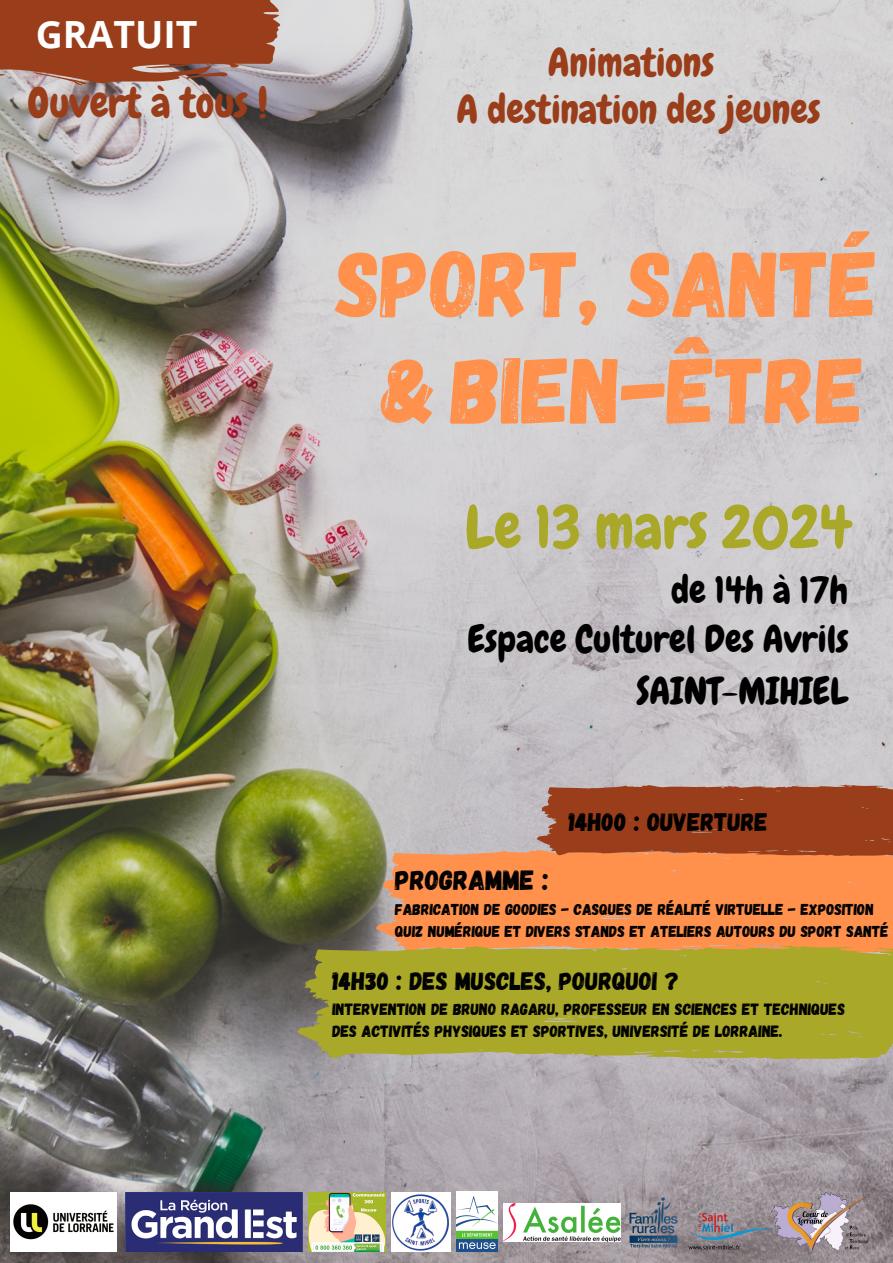
<style>
.page{position:relative;width:893px;height:1263px;background:#fff}
.page>*{position:absolute;margin:0;border:0;box-sizing:border-box;transform-origin:0 0}
.t1{font:93.75px "Gagalin";color:#ff914d}
.t2{font:60px "Chewy";color:#a9a828}
.t3{font:41.4px "Chewy";color:#9a3d1a}
.t4{font:39.15px "Chewy";color:#9a3d1a}
.t5{font:37.5px/52.3px "Chewy";color:#000;text-align:right}
.t6{font:700 37.5px "Open Sans";color:#fefefe}
.t7{font:27.75px "Gagalin";color:#000}
.t8{font:25.28px "Gagalin";color:#000}
.t9{font:25.12px "Gagalin";color:#000}
.t10{font:16.27px/22.5px "Gagalin";color:#000}
.t11{font:15.75px/21.9px "Gagalin";color:#000}
</style>
<div class="page">
<img style="left:0;top:0;width:893px;height:1263px">
<div style="left:376px;top:849px;width:517px;height:96px;background:#ff914d"></div>
<img style="left:777px;top:1192px;width:93px;height:58px">
<svg style="left:0;top:0;width:283px;height:96px;background:#a05941"></svg>
<svg style="left:297px;top:945px;width:596px;height:115px;background:#a9a532"></svg>
<svg style="left:537px;top:784px;width:356px;height:72px;background:#a04928"></svg>
<img style="left:11px;top:1192px;width:106px;height:60px">
<img style="left:126px;top:1192px;width:177px;height:60px">
<img style="left:309px;top:1192px;width:76px;height:60px">
<img style="left:391px;top:1192px;width:59px;height:60px">
<img style="left:456px;top:1192px;width:42px;height:59px">
<img style="left:625px;top:1193px;width:56px;height:59px">
<img style="left:686px;top:1188px;width:91px;height:62px">
<img style="left:503px;top:1203px;width:117px;height:39px">
<p class="t6" style="left:36px;top:8px;width:163px">GRATUIT</p>
<p class="t3" style="left:28px;top:77px;width:242px">Ouvert à tous !</p>
<p class="t4" style="left:548px;top:38px;width:168px">Animations</p>
<p class="t4" style="left:456px;top:84px;width:366px">A destination des jeunes</p>
<h4 class="t1" style="left:336px;top:223px;width:544px">SPORT, SANTÉ</h4>
<h5 class="t1" style="left:381px;top:329px;width:485px">&amp;BIEN-ÊTRE</h5>
<h4 class="t2" style="left:465px;top:489px;width:388px">Le 13 mars 2024</h4>
<p class="t5" style="left:671px;top:564px;width:179px">de 14h à 17h</p>
<p class="t5" style="left:467px;top:613px;width:382px">Espace Culturel Des Avrils<br>SAINT-MIHIEL</p>
<p class="t8" style="left:569px;top:805px;width:201px">14H00 : OUVERTURE</p>
<p class="t7" style="left:395px;top:862px;width:155px">PROGRAMME :</p>
<p class="t11" style="left:395px;top:898px;width:495px">FABRICATION DE GOODIES - CASQUES DE RÉALITÉ VIRTUELLE - EXPOSITION<br>QUIZ NUMÉRIQUE ET DIVERS STANDS ET ATELIERS AUTOURS DU SPORT SANTÉ</p>
<p class="t9" style="left:332px;top:964px;width:348px">14H30 : DES MUSCLES, POURQUOI ?</p>
<p class="t10" style="left:332px;top:997px;width:514px">INTERVENTION DE BRUNO RAGARU, PROFESSEUR EN SCIENCES ET TECHNIQUES<br>DES ACTIVITÉS PHYSIQUES ET SPORTIVES, UNIVERSITÉ DE LORRAINE.</p>
</div>
